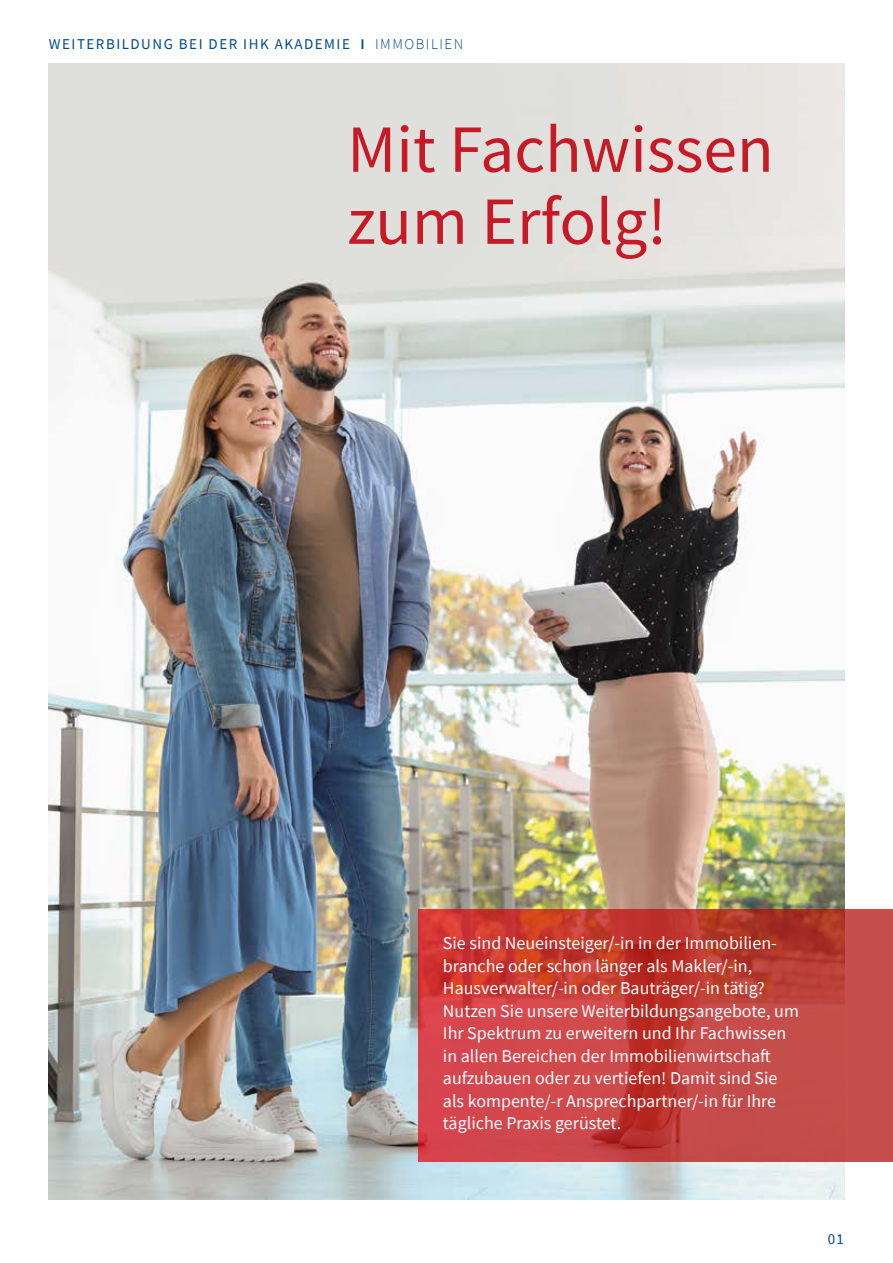
<style>
.page{position:relative;width:893px;height:1263px;background:#fff}
.page>*{position:absolute;margin:0;border:0;box-sizing:border-box;transform-origin:0 0}
.t1{font:67.5px/72px "Source Sans Pro";color:#c61a27}
.t2{font:18px/22.5px "Source Sans Pro";color:#fff}
.t3{font:15px "Source Sans Pro";letter-spacing:.1em;color:#004b88}
.s1{font-weight:600;font-size:18.75px}
.s2{font-weight:300}
</style>
<div class="page">
<img style="left:49px;top:64px;width:795px;height:1135px">
<svg style="left:418px;top:910px;width:475px;height:252px;background:#c6423f"></svg>
<p class="t3" style="left:49px;top:34px;width:416px">WEITERBILDUNG BEI DER IHK AKADEMIE <span class="s1">I</span> <span class="s2">IMMOBILIEN</span></p>
<h1 class="t1" style="left:347px;top:113px;width:428px">Mit Fachwissen zum Erfolg!</h1>
<p class="t2" style="left:443px;top:932px;width:357px">Sie sind Neueinsteiger/-in in der Immobilien&shy;branche oder schon länger als Makler/-in, Hausverwalter/-in oder Bauträger/-in tätig?<br>Nutzen Sie unsere Weiterbildungsangebote, um Ihr Spektrum zu erweitern und Ihr Fachwissen in allen Bereichen der Immobilienwirtschaft aufzubauen oder zu vertiefen! Damit sind Sie als kompente/-r Ansprechpartner/-in für Ihre tägliche Praxis gerüstet.</p>
<p class="t3" style="left:828px;top:1230px;width:18px">01</p>
</div>
